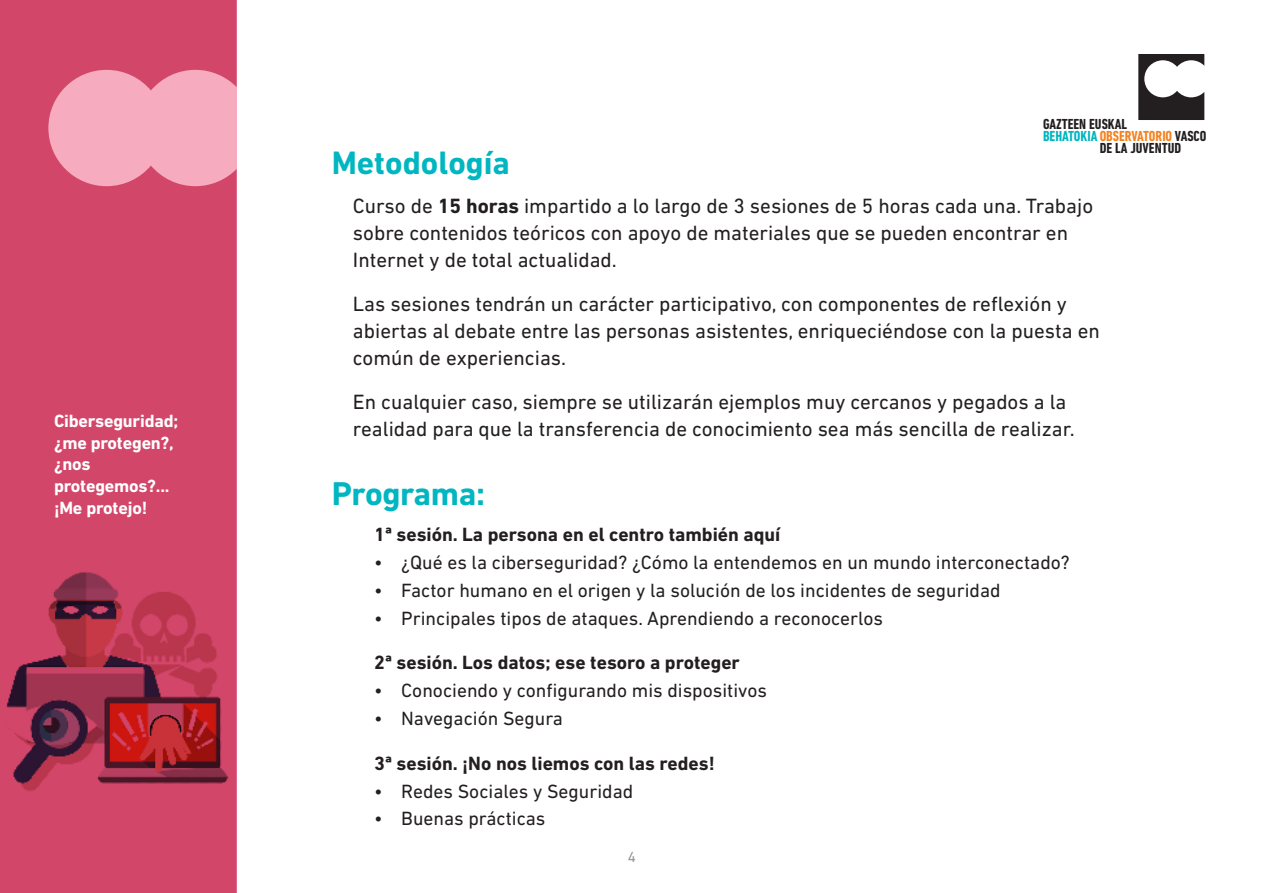
<style>
.page{position:relative;width:1263px;height:893px;background:#fff}
.page>*{position:absolute;margin:0;border:0;box-sizing:border-box;transform-origin:0 0}
.t1{font:700 33.6px "DIN Next LT Pro";letter-spacing:-.01em;color:#00b6c0}
.t2{font:700 33px "DIN Next LT Pro";color:#00b6c0}
.t3{font:21px/27px "DIN Next LT Pro";color:#231f20}
.t4{font:19.5px "DIN Next LT Pro";color:#231f20}
.t5{font:700 19.5px "DIN Next LT Pro";color:#231f20}
.t6{font:700 18px/21.6px "DIN Next LT Pro";letter-spacing:-.01em;color:#fff}
.t7{font:15px "DIN Next LT Pro";color:#939598}
.t8{font:700 condensed 14.85px "DIN Next LT Pro";color:#f58220}
.t9{font:700 condensed 14.85px "DIN Next LT Pro";color:#231f20}
.s1{color:#00b6c0}
.s2{color:#231f20}
.s3{font-weight:700}
</style>
<div class="page">
<svg style="left:1138px;top:54px;width:66px;height:66px"></svg>
<svg style="left:0;top:0;width:237px;height:893px;background:#d65374"></svg>
<img style="left:0;top:547px;width:237px;height:266px">
<p class="t6" style="left:54px;top:410px;width:126px">Ciberseguridad; ¿me protegen?, ¿nos protegemos?... ¡Me protejo!</p>
<p class="t9" style="left:1043px;top:115px;width:86px">GAZTEEN EUSKAL</p>
<p class="t8" style="left:1043px;top:127px;width:165px"><span class="s1">BEHATOKIA</span> OBSERVATORIO <span class="s2">VASCO</span></p>
<p class="t9" style="left:1100px;top:139px;width:83px">DE LA JUVENTUD</p>
<p class="t2" style="left:332px;top:143px;width:180px">Metodología</p>
<p class="t3" style="left:353px;top:192px;width:742px">Curso de <span class="s3">15 horas</span> impartido a lo largo de 3 sesiones de 5 horas cada una. Trabajo sobre contenidos teóricos con apoyo de materiales que se pueden encontrar en<br>Internet y de total actualidad.</p>
<p class="t3" style="left:353px;top:290px;width:748px">Las sesiones tendrán un carácter participativo, con componentes de reflexión y abiertas al debate entre las personas asistentes, enriqueciéndose con la puesta en común de experiencias.</p>
<p class="t3" style="left:353px;top:388px;width:723px">En cualquier caso, siempre se utilizarán ejemplos muy cercanos y pegados a la realidad para que la transferencia de conocimiento sea más sencilla de realizar.</p>
<p class="t1" style="left:332px;top:474px;width:155px">Programa:</p>
<p class="t5" style="left:374px;top:523px;width:408px">1ª sesión. La persona en el centro también aquí</p>
<p class="t4" style="left:374px;top:551px;width:697px">• ¿Qué es la ciberseguridad? ¿Cómo la entendemos en un mundo interconectado?</p>
<p class="t4" style="left:374px;top:579px;width:628px">• Factor humano en el origen y la solución de los incidentes de seguridad</p>
<p class="t4" style="left:374px;top:607px;width:510px">• Principales tipos de ataques. Aprendiendo a reconocerlos</p>
<p class="t5" style="left:374px;top:651px;width:367px">2ª sesión. Los datos; ese tesoro a proteger</p>
<p class="t4" style="left:374px;top:679px;width:394px">• Conociendo y configurando mis dispositivos</p>
<p class="t4" style="left:374px;top:707px;width:190px">• Navegación Segura</p>
<p class="t5" style="left:374px;top:752px;width:342px">3ª sesión. ¡No nos liemos con las redes!</p>
<p class="t4" style="left:374px;top:780px;width:261px">• Redes Sociales y Seguridad</p>
<p class="t4" style="left:374px;top:807px;width:173px">• Buenas prácticas</p>
<p class="t7" style="left:628px;top:848px;width:10px">4</p>
</div>
